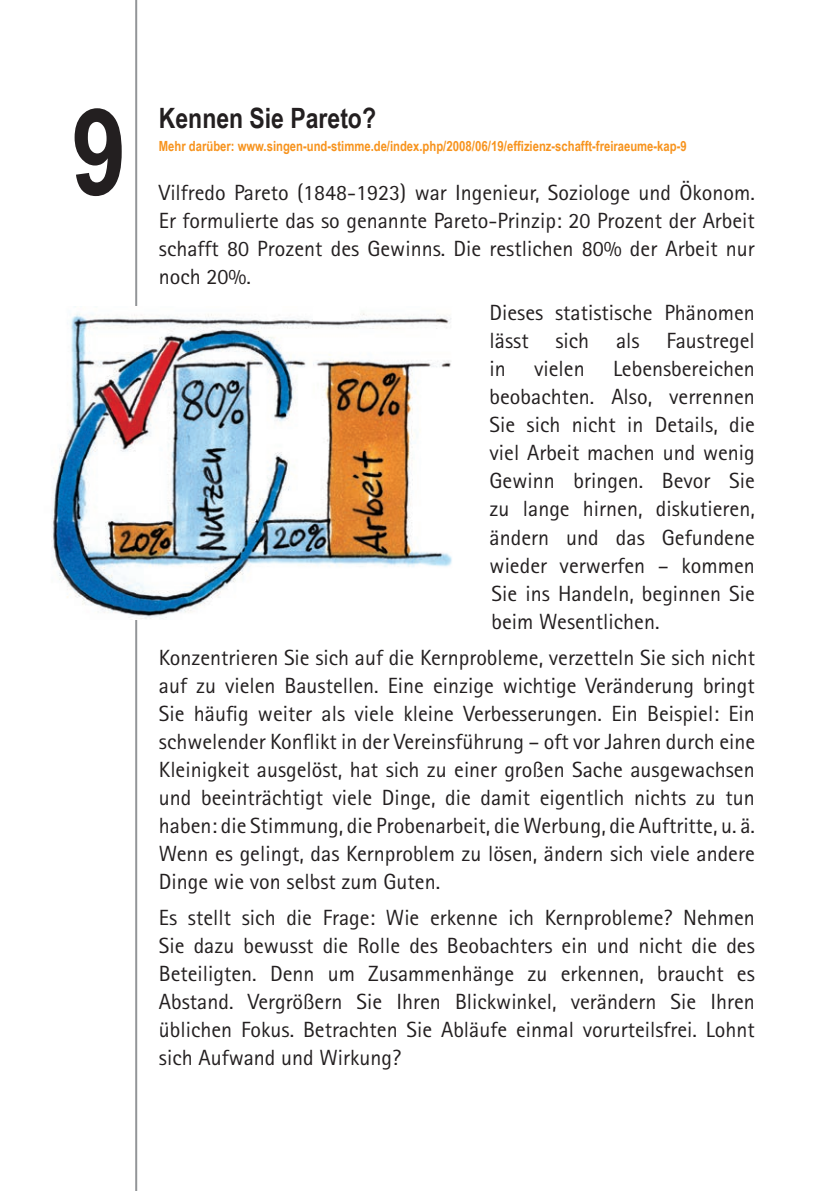
<style>
.page{position:relative;width:840px;height:1191px;background:#fff}
.page>*{position:absolute;margin:0;border:0;box-sizing:border-box;transform-origin:0 0}
.t1{font:700 120px "Arial Narrow";color:#231f20}
.t2{font:700 28px "Arial Narrow";color:#231f20}
.t3{font:22px/28px "Agfa Rotis Sans Serif";color:#231f20;text-align:justify}
.t4{font:700 14px "Arial Narrow";color:#f7931d}
</style>
<div class="page">
<hr style="left:135px;top:1px;width:2px;height:1190px;background:#939598">
<img style="left:51px;top:306px;width:401px;height:313px">
<h1 class="t1" style="left:71px;top:82px;width:56px">9</h1>
<p class="t2" style="left:159px;top:102px;width:218px">Kennen Sie Pareto?</p>
<p class="t4" style="left:159px;top:137px;width:529px">Mehr darüber: www.singen-und-stimme.de/index.php/2008/06/19/effizienz-schafft-freiraeume-kap-9</p>
<p class="t3" style="left:159px;top:179px;width:597px">Vilfredo Pareto (1848-1923) war Ingenieur, Soziologe und Ökonom.<br>Er formulierte das so genannte Pareto-Prinzip: 20 Prozent der Arbeit schafft 80 Prozent des Gewinns. Die restlichen 80% der Arbeit nur noch 20%.</p>
<p class="t3" style="left:489px;top:299px;width:266px">Dieses statistische Phänomen lässt sich als Faustregel in</p>
<p class="t3" style="left:489px;top:355px;width:266px;text-indent:123px">Lebensbereichen beobachten. Also, verrennen Sie sich nicht in Details, die viel Arbeit machen und wenig Gewinn bringen. Bevor Sie zu lange hirnen, diskutieren, ändern und das Gefundene wieder verwerfen – kommen Sie ins Handeln, beginnen Sie beim Wesentlichen.</p>
<p class="t3" style="left:159px;top:643px;width:597px">Konzentrieren Sie sich auf die Kernprobleme, verzetteln Sie sich nicht auf zu vielen Baustellen. Eine einzige wichtige Veränderung bringt Sie häufig weiter als viele kleine Verbesserungen. Ein Beispiel: Ein schwelender Konflikt in der Vereinsführung – oft vor Jahren durch eine Kleinigkeit ausgelöst, hat sich zu einer großen Sache ausgewachsen und beeinträchtigt viele Dinge, die damit eigentlich nichts zu tun haben: die Stimmung, die Probenarbeit, die Werbung, die Auftritte, u. ä.<br>Wenn es gelingt, das Kernproblem zu lösen, ändern sich viele andere Dinge wie von selbst zum Guten.</p>
<p class="t3" style="left:159px;top:903px;width:597px">Es stellt sich die Frage: Wie erkenne ich Kernprobleme? Nehmen Sie dazu bewusst die Rolle des Beobachters ein und nicht die des Beteiligten. Denn um Zusammenhänge zu erkennen, braucht es Abstand. Vergrößern Sie Ihren Blickwinkel, verändern Sie Ihren üblichen Fokus. Betrachten Sie Abläufe einmal vorurteilsfrei. Lohnt sich Aufwand und Wirkung?</p>
<p class="t3" style="left:534px;top:355px;width:52px">vielen</p>
</div>
